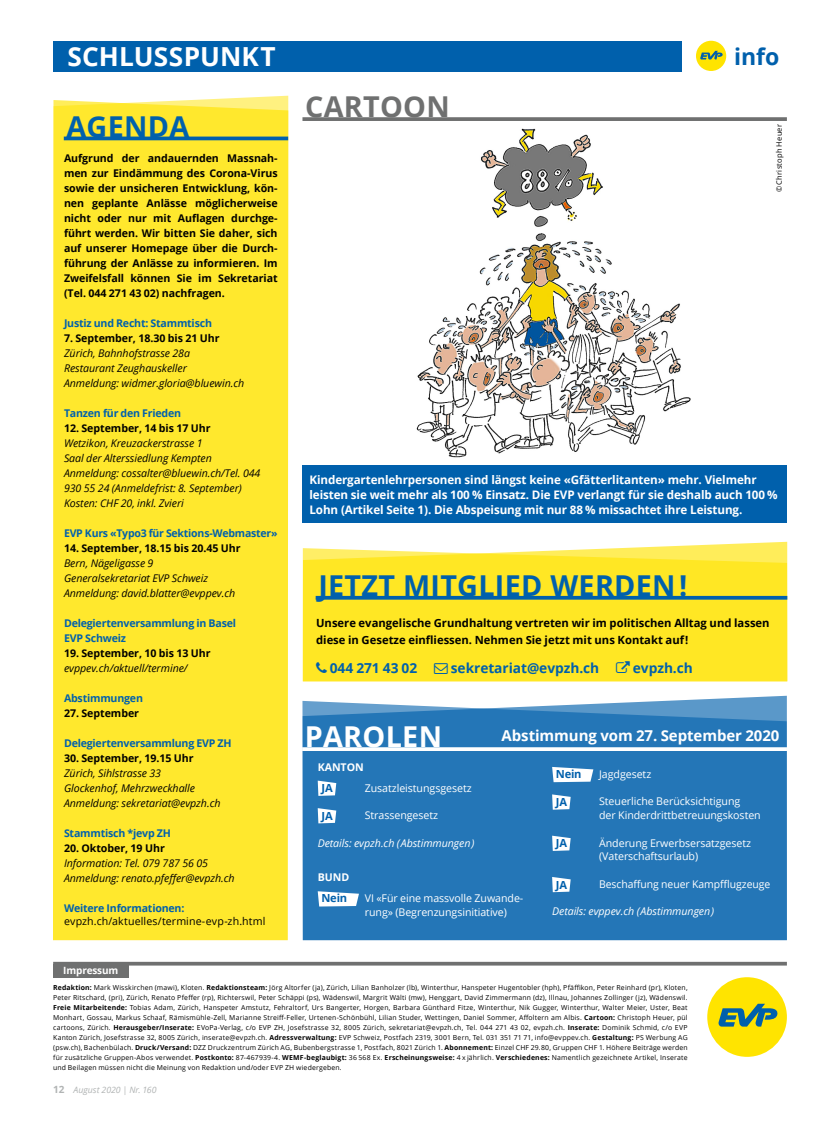
<style>
.page{position:relative;width:833px;height:1134px;background:#fff}
.page>*{position:absolute;margin:0;border:0;box-sizing:border-box;transform-origin:0 0}
.t1{font:700 28.75px "Open Sans";letter-spacing:.01em;color:#0060ac}
.t2{font:700 28.75px "Open Sans";letter-spacing:.01em;color:#6f7070}
.t3{font:700 28.75px "Open Sans";letter-spacing:.01em;color:#fff}
.t4{font:700 26.25px "Open Sans";letter-spacing:.005em;color:#fff}
.t5{font:700 23px "Open Sans";color:#0060ac}
.t6{font:700 15px "Open Sans";letter-spacing:-.005em;color:#fff}
.t7{font:700 13.75px "Open Sans";letter-spacing:-.005em;color:#0060ac}
.t8{font:700 11.75px/14.9px "Open Sans";letter-spacing:-.01em;color:#fff}
.t9{font:700 11.25px/17.5px "Open Sans";color:#000}
.t10{font:700 11.12px "Open Sans";letter-spacing:-.015em;color:#0060ac}
.t11{font:italic 10.62px/15px "Open Sans";letter-spacing:-.005em;color:#000}
.t12{font:700 10.62px/15px "Open Sans";letter-spacing:-.005em;color:#000;text-align:justify}
.t13{font:10.62px/13.8px "Open Sans";letter-spacing:-.005em;color:#fff}
.t14{font:700 10.62px/15px "Open Sans";letter-spacing:-.02em;color:#0060ac}
.t15{font:italic 10.62px "Open Sans";letter-spacing:-.005em;color:#fff}
.t16{font:10.62px "Open Sans";letter-spacing:.01em;color:#000}
.t17{font:700 10.62px "Open Sans";letter-spacing:-.005em;color:#fff}
.t18{font:700 10px "Open Sans";letter-spacing:-.015em;color:#fff}
.t19{font:italic 8.75px "Open Sans";color:#b1b4b4}
.t20{font:7.5px "Open Sans";letter-spacing:.025em;color:#000}
.t21{font:6.88px/10px "Open Sans";letter-spacing:.025em;color:#000;text-align:justify}
.s1{font-weight:700}
.s2{font-weight:700;font-style:normal;font-size:10px}
</style>
<div class="page">
<div style="left:696px;top:41px;width:30px;height:30px;background:#ffe400;border-radius:50%"></div>
<svg style="left:700px;top:51px;width:22px;height:9px"></svg>
<div style="left:53px;top:41px;width:628px;height:30px;background:#0060ac"></div>
<img style="left:416px;top:128px;width:275px;height:330px">
<div style="left:53px;top:964px;width:76px;height:14px;background:#6f7070"></div>
<hr style="left:53px;top:962px;width:734px;height:3px;background:#6f7070">
<div style="left:707px;top:977px;width:80px;height:80px;background:#ffe400;border-radius:50%"></div>
<svg style="left:718px;top:1004px;width:59px;height:22px"></svg>
<div style="left:53px;top:100px;width:235px;height:840px;background:#ffe82d"></div>
<hr style="left:64px;top:137px;width:224px;height:3px;background:#0060ac">
<svg style="left:302px;top:117px;width:485px;height:4px;background:#777878"></svg>
<div style="left:302px;top:466px;width:485px;height:57px;background:#0060ac"></div>
<svg style="left:303px;top:542px;width:484px;height:139px;background:#fee832"></svg>
<svg style="left:316px;top:596px;width:471px;height:4px;background:#156ba0"></svg>
<svg style="left:303px;top:696px;width:484px;height:244px;background:#2d7bba"></svg>
<svg style="left:302px;top:747px;width:485px;height:4px"></svg>
<svg style="left:318px;top:781px;width:18px;height:15px"></svg>
<svg style="left:318px;top:808px;width:18px;height:15px"></svg>
<svg style="left:318px;top:891px;width:41px;height:15px"></svg>
<svg style="left:552px;top:767px;width:41px;height:15px"></svg>
<svg style="left:552px;top:794px;width:18px;height:16px"></svg>
<svg style="left:552px;top:836px;width:18px;height:15px"></svg>
<svg style="left:552px;top:877px;width:18px;height:15px"></svg>
<svg style="left:316px;top:662px;width:11px;height:11px"></svg>
<svg style="left:434px;top:663px;width:14px;height:11px"></svg>
<svg style="left:616px;top:661px;width:14px;height:12px"></svg>
<h2 class="t4" style="left:67px;top:38px;width:210px">SCHLUSSPUNKT</h2>
<h1 class="t1" style="left:66px;top:106px;width:124px">AGENDA</h1>
<p class="t12" style="left:64px;top:150px;width:215px">Aufgrund der andauernden Massnah&shy;men zur Eindämmung des Corona-Virus sowie der unsicheren Entwicklung, kön&shy;nen geplante Anlässe möglicherweise nicht oder nur mit Auflagen durchge&shy;führt werden. Wir bitten Sie daher, sich auf unserer Homepage über die Durch&shy;führung der Anlässe zu informieren. Im Zweifelsfall können Sie im Sekretariat (Tel. 044 271 43 02) nachfragen.</p>
<h3 class="t14" style="left:64px;top:315px;width:149px">Justiz und Recht: Stammtisch</h3>
<h3 class="t12" style="left:64px;top:330px;width:157px">7. September, 18.30 bis 21 Uhr</h3>
<h3 class="t11" style="left:64px;top:345px;width:182px">Zürich, Bahnhofstrasse 28a<br>Restaurant Zeughauskeller<br>Anmeldung: widmer.gloria@bluewin.ch</h3>
<h3 class="t14" style="left:64px;top:405px;width:119px">Tanzen für den Frieden</h3>
<h3 class="t12" style="left:64px;top:420px;width:148px">12. September, 14 bis 17 Uhr</h3>
<h3 class="t11" style="left:64px;top:435px;width:198px">Wetzikon, Kreuzackerstrasse 1<br>Saal der Alterssiedlung Kempten Anmeldung: cossalter@bluewin.ch/Tel. 044<br>930 55 24 (Anmeldefrist: 8. September)<br>Kosten: CHF 20, inkl. Zvieri</h3>
<h3 class="t14" style="left:64px;top:525px;width:215px">EVP Kurs «Typo3 für Sektions-Webmaster»</h3>
<h3 class="t12" style="left:64px;top:540px;width:178px">14. September, 18.15 bis 20.45 Uhr</h3>
<h3 class="t11" style="left:64px;top:555px;width:173px">Bern, Nägeligasse 9<br>Generalsekretariat EVP Schweiz<br>Anmeldung: david.blatter@evppev.ch</h3>
<h3 class="t14" style="left:64px;top:615px;width:173px">Delegiertenversammlung in Basel<br>EVP Schweiz</h3>
<h3 class="t12" style="left:64px;top:645px;width:148px">19. September, 10 bis 13 Uhr</h3>
<h3 class="t11" style="left:64px;top:660px;width:125px">evppev.ch/aktuell/termine/</h3>
<h3 class="t14" style="left:64px;top:690px;width:80px">Abstimmungen</h3>
<h3 class="t12" style="left:64px;top:705px;width:77px">27. September</h3>
<h3 class="t14" style="left:64px;top:735px;width:169px">Delegiertenversammlung EVP ZH</h3>
<h3 class="t12" style="left:64px;top:750px;width:131px">30. September, 19.15 Uhr</h3>
<h3 class="t11" style="left:64px;top:765px;width:158px">Zürich, Sihlstrasse 33<br>Glockenhof, Mehrzweckhalle<br>Anmeldung: sekretariat@evpzh.ch</h3>
<h3 class="t14" style="left:64px;top:825px;width:108px">Stammtisch *jevp ZH</h3>
<h3 class="t12" style="left:64px;top:840px;width:102px">20. Oktober, 19 Uhr</h3>
<h3 class="t11" style="left:64px;top:855px;width:172px">Information: Tel. 079 787 56 05<br>Anmeldung: renato.pfeffer@evpzh.ch</h3>
<h3 class="t14" style="left:64px;top:900px;width:122px">Weitere Informationen:</h3>
<h3 class="t16" style="left:64px;top:914px;width:203px">evpzh.ch/aktuelles/termine-evp-zh.html</h3>
<h1 class="t2" style="left:305px;top:86px;width:146px">CARTOON</h1>
<h3 class="t5" style="left:734px;top:40px;width:47px">info</h3>
<p class="t20" style="left:774px;top:192px;width:70px;rotate:-90deg">© Christoph Heuer</p>
<p class="t8" style="left:309px;top:472px;width:470px">Kindergartenlehrpersonen sind längst keine «Gfätterlitanten» mehr. Vielmehr leisten sie weit mehr als 100 % Einsatz. Die EVP verlangt für sie deshalb auch 100 %<br>Lohn (Artikel Seite 1). Die Abspeisung mit nur 88 % missachtet ihre Leistung.</p>
<h1 class="t1" style="left:318px;top:565px;width:370px">JETZT MITGLIED WERDEN !</h1>
<h3 class="t9" style="left:316px;top:614px;width:455px">Unsere evangelische Grundhaltung vertreten wir im politischen Alltag und lassen diese in Gesetze einfliessen. Nehmen Sie jetzt mit uns Kontakt auf !</h3>
<h3 class="t7" style="left:330px;top:658px;width:89px">044 271 43 02</h3>
<h3 class="t7" style="left:451px;top:658px;width:150px">sekretariat@evpzh.ch</h3>
<h3 class="t7" style="left:633px;top:658px;width:61px">evpzh.ch</h3>
<h1 class="t3" style="left:305px;top:716px;width:139px">PAROLEN</h1>
<h3 class="t6" style="left:501px;top:725px;width:279px">Abstimmung vom 27. September 2020</h3>
<h3 class="t17" style="left:318px;top:759px;width:48px">KANTON</h3>
<h3 class="t10" style="left:321px;top:780px;width:13px">JA</h3>
<h3 class="t13" style="left:365px;top:781px;width:108px">Zusatzleistungsgesetz</h3>
<h3 class="t10" style="left:321px;top:808px;width:13px">JA</h3>
<h3 class="t13" style="left:365px;top:808px;width:75px">Strassengesetz</h3>
<h3 class="t15" style="left:318px;top:835px;width:158px">Details: evpzh.ch ( Abstimmungen )</h3>
<h3 class="t17" style="left:318px;top:870px;width:33px">BUND</h3>
<h3 class="t10" style="left:321px;top:890px;width:27px">Nein</h3>
<h3 class="t13" style="left:365px;top:891px;width:160px">VI «Für eine massvolle Zuwande&shy;rung» (Begrenzungsinitiative)</h3>
<h3 class="t10" style="left:556px;top:766px;width:27px">Nein</h3>
<h3 class="t13" style="left:599px;top:767px;width:54px">Jagdgesetz</h3>
<h3 class="t10" style="left:556px;top:794px;width:13px">JA</h3>
<h3 class="t13" style="left:599px;top:794px;width:163px">Steuerliche Berücksichtigung<br>der Kinderdrittbetreuungskosten</h3>
<h3 class="t10" style="left:556px;top:835px;width:13px">JA</h3>
<h3 class="t13" style="left:599px;top:836px;width:153px">Änderung Erwerbsersatzgesetz (Vaterschaftsurlaub)</h3>
<h3 class="t10" style="left:556px;top:877px;width:13px">JA</h3>
<h3 class="t13" style="left:599px;top:877px;width:173px">Beschaffung neuer Kampfflugzeuge</h3>
<h3 class="t15" style="left:552px;top:904px;width:164px">Details: evppev.ch ( Abstimmungen )</h3>
<h3 class="t18" style="left:63px;top:964px;width:57px">Impressum</h3>
<p class="t21" style="left:53px;top:982px;width:636px"><span class="s1">Redaktion:</span> Mark Wisskirchen (mawi), Kloten. <span class="s1">Redaktionsteam:</span> Jörg Altorfer (ja), Zürich, Lilian Banholzer (lb), Winterthur, Hanspeter Hugentobler (hph), Pfäffikon, Peter Reinhard (pr), Kloten, Peter Ritschard, (pri), Zürich, Renato Pfeffer (rp), Richterswil, Peter Schäppi (ps), Wädenswil, Margrit Wälti (mw), Henggart, David Zimmermann (dz), Illnau, Johannes Zollinger (jz), Wädenswil.<br><span class="s1">Freie Mitarbeitende:</span> Tobias Adam, Zürich, Hanspeter Amstutz, Fehraltorf, Urs Bangerter, Horgen, Barbara Günthard Fitze, Winterthur, Nik Gugger, Winterthur, Walter Meier, Uster, Beat Monhart, Gossau, Markus Schaaf, Rämismühle-Zell, Marianne Streiff-Feller, Urtenen-Schönbühl, Lilian Studer, Wettingen, Daniel Sommer, Affoltern am Albis. <span class="s1">Cartoon:</span> Christoph Heuer, pül cartoons, Zürich. <span class="s1">Herausgeber/Inserate:</span> EVoPa-Verlag, c/o EVP ZH, Josefstrasse 32, 8005 Zürich, sekretariat@evpzh.ch, Tel. 044 271 43 02, evpzh.ch. <span class="s1">Inserate:</span> Dominik Schmid, c/o EVP Kanton Zürich, Josefstrasse 32, 8005 Zürich, inserate@evpzh.ch. <span class="s1">Adressverwaltung:</span> EVP Schweiz, Postfach 2319, 3001 Bern, Tel. 031 351 71 71, info@evppev.ch. <span class="s1">Gestaltung:</span> PS Werbung AG (psw.ch), Bachenbülach. <span class="s1">Druck/Versand:</span> DZZ Druckzentrum Zürich AG, Bubenbergstrasse 1, Postfach, 8021 Zürich 1. <span class="s1">Abonnement:</span> Einzel CHF 29.80, Gruppen CHF 1. Höhere Beiträge werden für zusätzliche Gruppen-Abos verwendet. <span class="s1">Postkonto:</span> 87-467939-4. <span class="s1">WEMF-beglaubigt:</span> 36 568 Ex. <span class="s1">Erscheinungsweise:</span> 4 x jährlich. <span class="s1">Verschiedenes:</span> Namentlich gezeichnete Artikel, Inserate und Beilagen müssen nicht die Meinung von Redaktion und/oder EVP ZH wiedergeben.</p>
<p class="t19" style="left:53px;top:1084px;width:105px"><span class="s2">12</span> August 2020 | Nr. 160</p>
</div>
